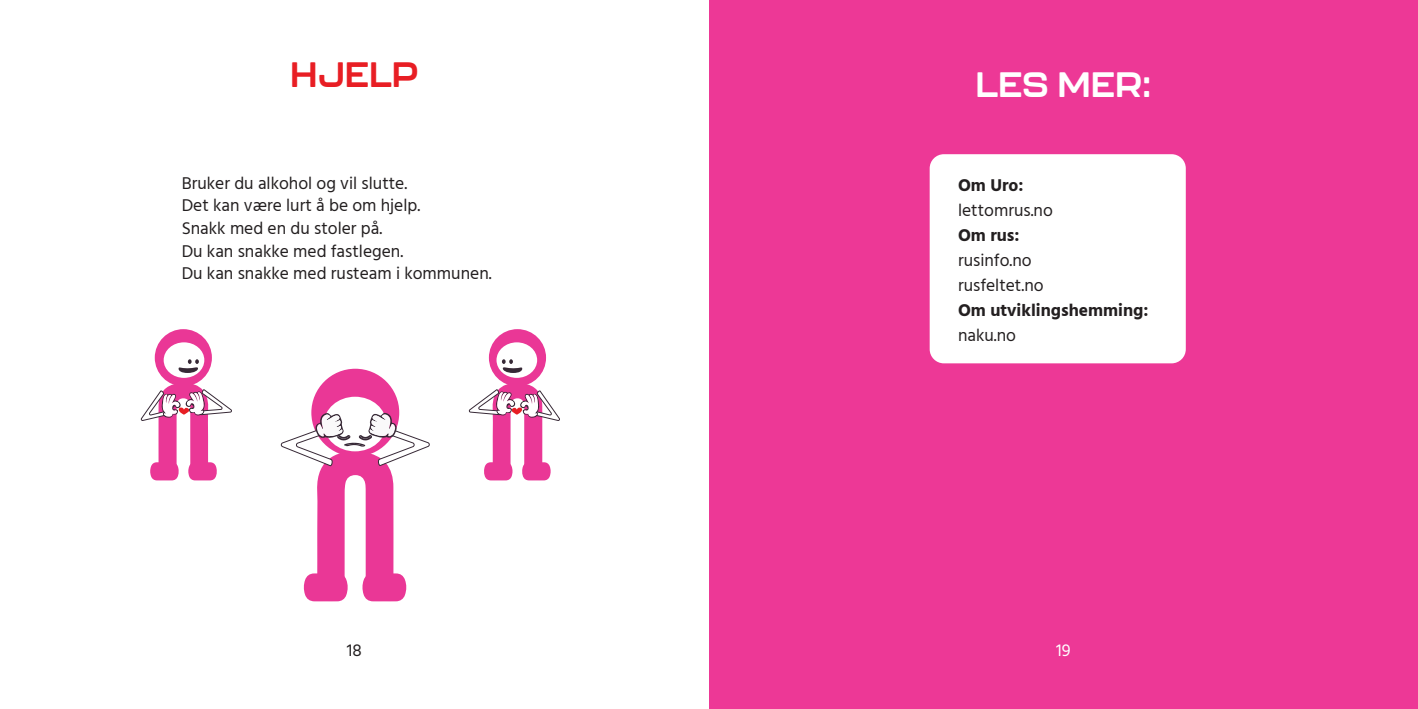
<style>
.page{position:relative;width:1418px;height:709px;background:#fff}
.page>*{position:absolute;margin:0;border:0;box-sizing:border-box;transform-origin:0 0}
.t1{font:700 35px "Kallisto";color:#fff}
.t2{font:700 35px "Kallisto";color:#e81e24}
.t3{font:17.5px "Hind Vadodara";color:#231f20}
.t4{font:700 17.5px "Hind Vadodara";color:#231f20}
.t5{font:17.5px "Hind Vadodara";color:#fff}
</style>
<div class="page">
<div style="left:709px;top:0;width:708px;height:709px;background:#ed3896"></div>
<div style="left:489px;top:329px;width:57px;height:57px;background:#ea3796;border-radius:50%"></div>
<div style="left:496px;top:342px;width:41px;height:36px;background:#fff;border-radius:50%"></div>
<svg style="left:502px;top:359px;width:20px;height:14px"></svg>
<svg style="left:469px;top:381px;width:91px;height:100px"></svg>
<div style="left:155px;top:329px;width:57px;height:57px;background:#ea3796;border-radius:50%"></div>
<div style="left:164px;top:342px;width:40px;height:36px;background:#fff;border-radius:50%"></div>
<svg style="left:179px;top:359px;width:20px;height:14px"></svg>
<svg style="left:141px;top:381px;width:91px;height:100px"></svg>
<div style="left:929px;top:154px;width:256px;height:209px;background:#fff;border-radius:14px"></div>
<div style="left:311px;top:369px;width:88px;height:87px;background:#ea3796;border-radius:50%"></div>
<div style="left:324px;top:397px;width:62px;height:54px;background:#fff;border-radius:50%"></div>
<svg style="left:280px;top:412px;width:150px;height:190px"></svg>
<p class="t2" style="left:290px;top:53px;width:130px">HJELP</p>
<p class="t1" style="left:975px;top:64px;width:177px">LES MER:</p>
<p class="t3" style="left:182px;top:171px;width:227px">Bruker du alkohol og vil slutte.</p>
<p class="t3" style="left:182px;top:193px;width:240px">Det kan være lurt å be om hjelp.</p>
<p class="t3" style="left:182px;top:216px;width:202px">Snakk med en du stoler på.</p>
<p class="t3" style="left:182px;top:238px;width:223px">Du kan snakke med fastlegen.</p>
<p class="t3" style="left:182px;top:261px;width:311px">Du kan snakke med rusteam i kommunen.</p>
<p class="t4" style="left:958px;top:171px;width:67px">Om Uro:</p>
<p class="t3" style="left:958px;top:198px;width:96px">lettomrus.no</p>
<p class="t4" style="left:958px;top:221px;width:63px">Om rus:</p>
<p class="t3" style="left:958px;top:248px;width:75px">rusinfo.no</p>
<p class="t3" style="left:958px;top:273px;width:87px">rusfeltet.no</p>
<p class="t4" style="left:958px;top:296px;width:192px">Om utviklingshemming:</p>
<p class="t3" style="left:958px;top:323px;width:60px">naku.no</p>
<p class="t3" style="left:347px;top:638px;width:17px">18</p>
<p class="t5" style="left:1056px;top:638px;width:16px">19</p>
</div>
